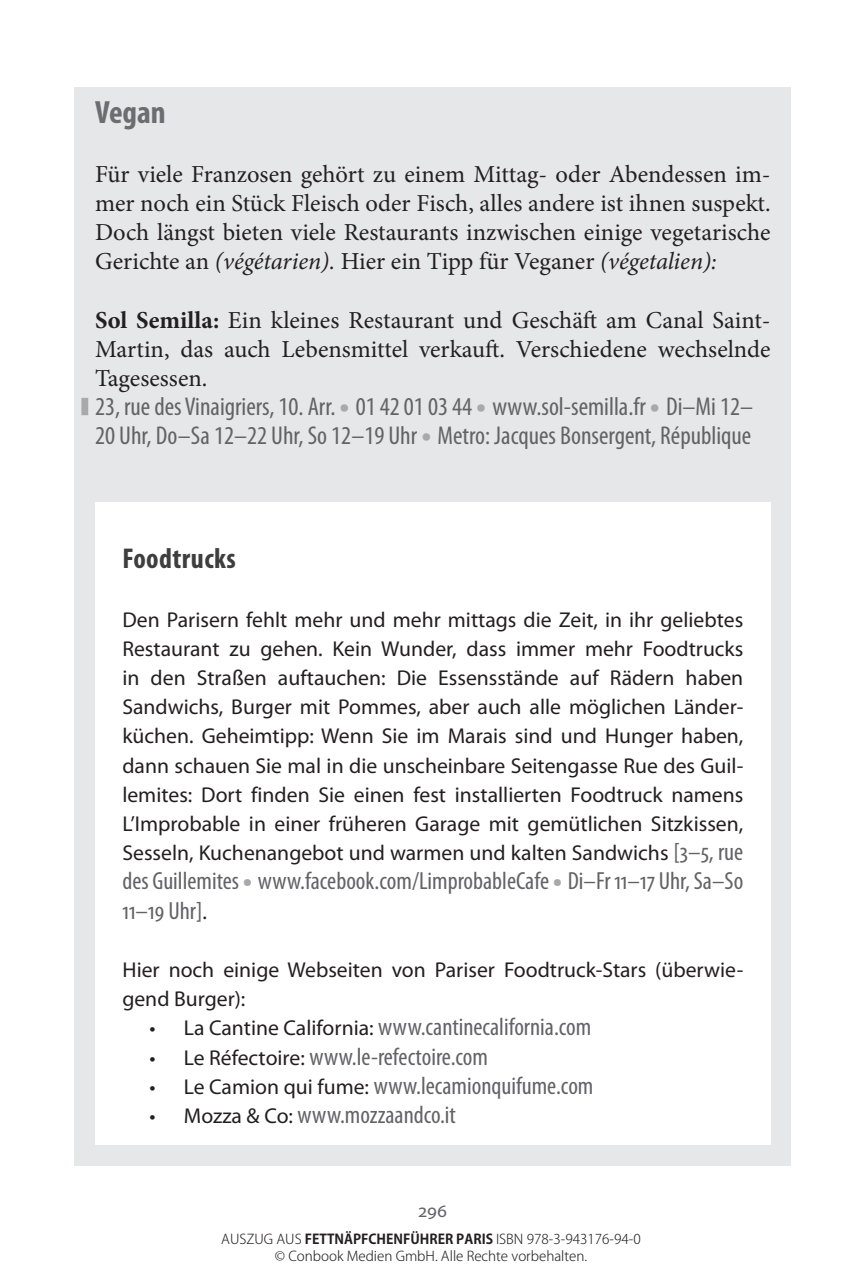
<style>
.page{position:relative;width:862px;height:1276px;background:#fff}
.page>*{position:absolute;margin:0;border:0;box-sizing:border-box;transform-origin:0 0}
.t1{font:700 condensed 32.18px "Myriad Pro";color:#6c6d70}
.t2{font:700 condensed 28.8px "Myriad Pro";letter-spacing:.015em;color:#3e3e3f}
.t3{font:condensed 25.88px/29.2px "Myriad Pro";color:#636366}
.t4{font:condensed 24.97px/29.2px "Myriad Pro";color:#636366}
.t5{font:24.3px/29.2px "Minion Pro";color:#231f20;text-align:justify}
.t6{font:21.6px/29.2px "Myriad Pro";color:#231f20;text-align:justify}
.t7{font:19.12px "Myriad Pro";color:#636366}
.t8{font:300 13.5px/16.2px "Koz Go Pro";color:#231f20;text-align:center}
.s1{font-style:italic}
.s2{font-weight:700}
.s3{font-size:38.7px;color:#a8a9ad}
.s4{font-stretch:condensed;font-size:24.97px;color:#636366}
.s5{font-size:36.68px;color:#a8a9ad}
.s6{font-stretch:normal;font-size:21.6px;color:#231f20}
</style>
<div class="page">
<div style="left:75px;top:87px;width:715px;height:1078px;background:#e6e7e9"></div>
<div style="left:95px;top:503px;width:675px;height:642px;background:#fff"></div>
<div style="left:81px;top:398px;width:7px;height:17px;background:#a8a9ad"></div>
<h1 class="t1" style="left:95px;top:92px;width:72px">Vegan</h1>
<p class="t5" style="left:95px;top:159px;width:676px">Für viele Franzosen gehört zu einem Mittag- oder Abendessen im&shy;mer noch ein Stück Fleisch oder Fisch, alles andere ist ihnen suspekt.<br>Doch längst bieten viele Restaurants inzwischen einige vegetarische Gerichte an <span class="s1">(végétarien).</span> Hier ein Tipp für Veganer <span class="s1">(végetalien):</span></p>
<p class="t5" style="left:95px;top:305px;width:676px"><span class="s2">Sol Semilla:</span> Ein kleines Restaurant und Geschäft am Canal Saint-Martin, das auch Lebensmittel verkauft. Verschiedene wechselnde Tagesessen.</p>
<p class="t3" style="left:95px;top:392px;width:659px">23, rue des Vinaigriers, 10. Arr. <span class="s3">•</span> 01 42 01 03 44 <span class="s3">•</span> www.sol-semilla.fr <span class="s3">•</span> Di–Mi 12–<br>20 Uhr, Do–Sa 12–22 Uhr, So 12–19 Uhr <span class="s3">•</span> Metro: Jacques Bonsergent, République</p>
<h2 class="t2" style="left:122px;top:541px;width:115px">Foodtrucks</h2>
<p class="t6" style="left:122px;top:604px;width:622px">Den Parisern fehlt mehr und mehr mittags die Zeit, in ihr geliebtes Restaurant zu gehen. Kein Wunder, dass immer mehr Foodtrucks in den Straßen auftauchen: Die Essensstände auf Rädern haben Sandwichs, Burger mit Pommes, aber auch alle möglichen Länder&shy;küchen. Geheimtipp: Wenn Sie im Marais sind und Hunger haben, dann schauen Sie mal in die unscheinbare Seitengasse Rue des Guil&shy;lemites: Dort finden Sie einen fest installierten Foodtruck namens L’Improbable in einer früheren Garage mit gemütlichen Sitzkissen, Sesseln, Kuchenangebot und warmen und kalten Sandwichs <span class="s4">[3–5, rue</span></p>
<p class="t4" style="left:122px;top:866px;width:622px">des Guillemites <span class="s5">•</span> www.facebook.com/LimprobableCafe <span class="s5">•</span> Di–Fr 11–17 Uhr, Sa–So<br>11–19 Uhr]<span class="s6">.</span></p>
<p class="t6" style="left:122px;top:954px;width:622px">Hier noch einige Webseiten von Pariser Foodtruck-Stars (überwie&shy;gend Burger):</p>
<p class="t4" style="left:149px;top:1012px;width:443px"><span class="s6">• La Cantine California:</span> www.cantinecalifornia.com</p>
<p class="t4" style="left:149px;top:1041px;width:340px"><span class="s6">• Le Réfectoire:</span> www.le-refectoire.com</p>
<p class="t4" style="left:149px;top:1070px;width:445px"><span class="s6">• Le Camion qui fume:</span> www.lecamionquifume.com</p>
<p class="t4" style="left:149px;top:1099px;width:307px"><span class="s6">• Mozza &amp; Co:</span> www.mozzaandco.it</p>
<p class="t7" style="left:418px;top:1198px;width:30px">296</p>
<p class="t8" style="left:221px;top:1231px;width:421px">AUSZUG AUS <span class="s2">FETTNÄPFCHENFÜHRER PARIS</span> ISBN 978-3-943176-94-0 © Conbook Medien GmbH. Alle Rechte vorbehalten.</p>
</div>
